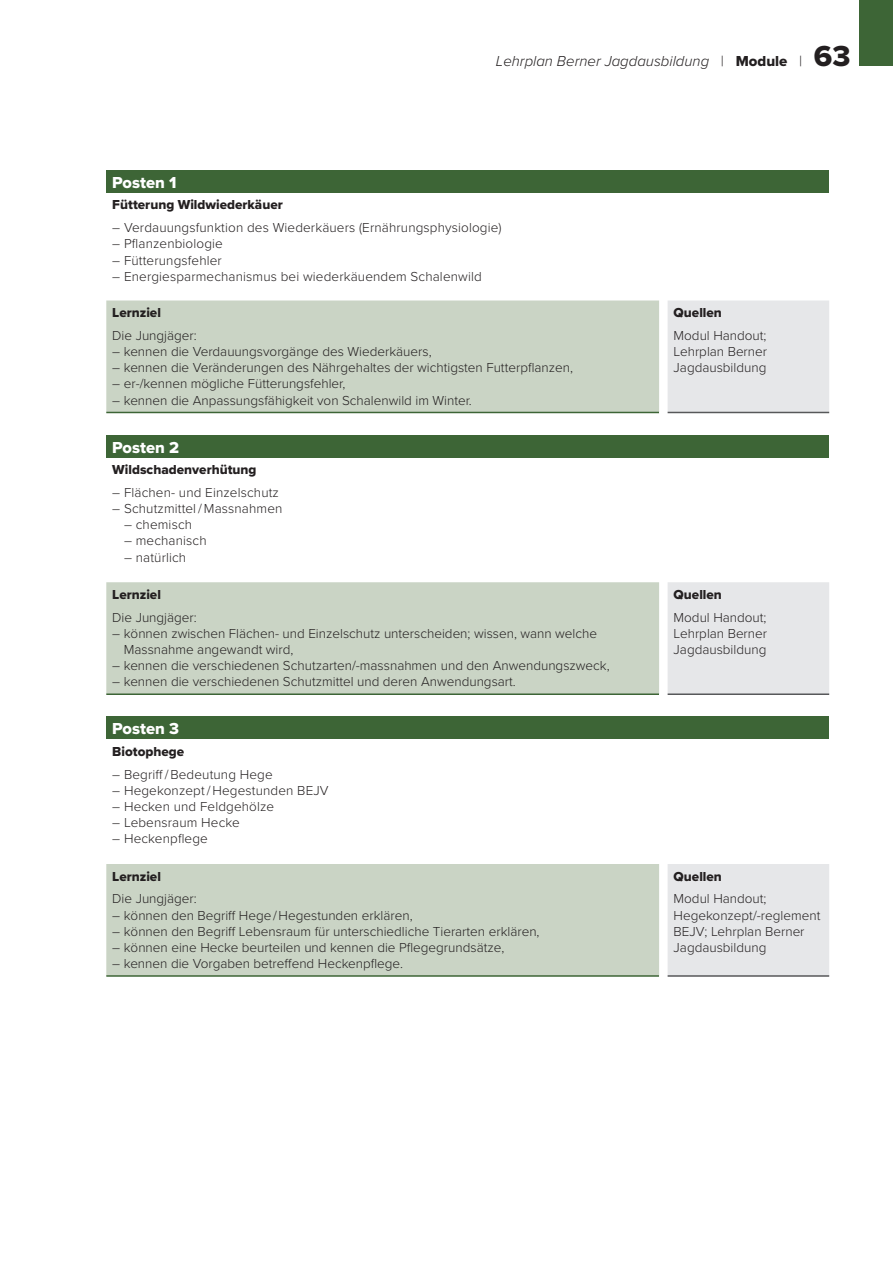
<style>
.page{position:relative;width:893px;height:1263px;background:#fff}
.page>*{position:absolute;margin:0;border:0;box-sizing:border-box;transform-origin:0 0}
.t1{font:16.5px "Proxima Nova Extrabld";color:#fff}
.t2{font:italic 300 15px "Proxima Nova";color:#231f20}
.t3{font:300 13.5px/16.2px "Proxima Nova";color:#231f20;text-align:justify}
.t4{font:13.5px "Proxima Nova Extrabld";color:#231f20}
.s1{font-style:normal}
.s2{font-family:"Proxima Nova Extrabld";font-weight:400;font-style:normal}
.s3{font-family:"Proxima Nova Extrabld";font-weight:400;font-style:normal;font-size:30px}
</style>
<div class="page">
<div style="left:859px;top:0;width:34px;height:66px;background:#3d6536"></div>
<div style="left:106px;top:170px;width:723px;height:23px;background:#3d6536"></div>
<div style="left:106px;top:300px;width:553px;height:112px;background:#cad4c5"></div>
<hr style="left:106px;top:412px;width:553px;height:1px;background:#3d6536">
<div style="left:667px;top:300px;width:162px;height:113px;background:#e6e7e9"></div>
<hr style="left:668px;top:412px;width:161px;height:1px;background:#57585a">
<div style="left:106px;top:435px;width:723px;height:22px;background:#3d6536"></div>
<div style="left:106px;top:582px;width:553px;height:111px;background:#cad4c5"></div>
<hr style="left:106px;top:693px;width:553px;height:2px;background:#3d6536">
<div style="left:659px;top:582px;width:170px;height:113px;background:#e6e7e9"></div>
<hr style="left:668px;top:693px;width:161px;height:2px;background:#57585a">
<div style="left:106px;top:717px;width:723px;height:22px;background:#3d6536"></div>
<div style="left:106px;top:864px;width:553px;height:111px;background:#cad4c5"></div>
<hr style="left:106px;top:975px;width:553px;height:2px;background:#3d6536">
<div style="left:667px;top:864px;width:162px;height:113px;background:#e6e7e9"></div>
<hr style="left:668px;top:975px;width:161px;height:2px;background:#57585a">
<p class="t2" style="left:496px;top:50px;width:356px">Lehrplan Berner Jagdausbildung <span class="s1">|</span> <span class="s2">Module</span> <span class="s1">|</span> <span class="s3">63</span></p>
<p class="t1" style="left:112px;top:170px;width:66px">Posten 1</p>
<p class="t4" style="left:112px;top:195px;width:172px">Fütterung Wildwiederkäuer</p>
<p class="t3" style="left:112px;top:219px;width:391px">– Verdauungsfunktion des Wiederkäuers (Ernährungsphysiologie)</p>
<p class="t3" style="left:112px;top:235px;width:112px">– Pflanzenbiologie</p>
<p class="t3" style="left:112px;top:251px;width:111px">– Fütterungsfehler</p>
<p class="t3" style="left:112px;top:267px;width:371px">– Energiesparmechanismus bei wiederkäuendem Schalenwild</p>
<p class="t4" style="left:112px;top:303px;width:50px">Lernziel</p>
<p class="t4" style="left:674px;top:303px;width:50px">Quellen</p>
<p class="t3" style="left:112px;top:326px;width:86px">Die Jungjäger:</p>
<p class="t3" style="left:112px;top:343px;width:321px">– kennen die Verdauungsvorgänge des Wiederkäuers,</p>
<p class="t3" style="left:112px;top:359px;width:462px">– kennen die Veränderungen des Nährgehaltes der wichtigsten Futterpflanzen,</p>
<p class="t3" style="left:112px;top:375px;width:235px">– er-/kennen mögliche Fütterungsfehler,</p>
<p class="t3" style="left:112px;top:391px;width:361px">– kennen die Anpassungsfähigkeit von Schalenwild im Winter.</p>
<p class="t3" style="left:674px;top:326px;width:95px">Modul Handout; Lehrplan Berner Jagdausbildung</p>
<p class="t1" style="left:112px;top:435px;width:68px">Posten 2</p>
<p class="t4" style="left:112px;top:460px;width:146px">Wildschadenverhütung</p>
<p class="t3" style="left:112px;top:483px;width:168px">– Flächen- und Einzelschutz</p>
<p class="t3" style="left:112px;top:500px;width:172px">– Schutzmittel / Massnahmen</p>
<p class="t3" style="left:124px;top:516px;width:70px">– chemisch</p>
<p class="t3" style="left:124px;top:532px;width:84px">– mechanisch</p>
<p class="t3" style="left:124px;top:548px;width:64px">– natürlich</p>
<p class="t4" style="left:112px;top:584px;width:50px">Lernziel</p>
<p class="t4" style="left:674px;top:584px;width:50px">Quellen</p>
<p class="t3" style="left:112px;top:608px;width:86px">Die Jungjäger:</p>
<p class="t3" style="left:124px;top:624px;width:475px;text-indent:-12px">– können zwischen Flächen- und Einzelschutz unterscheiden; wissen, wann welche<br>Massnahme angewandt wird,</p>
<p class="t3" style="left:112px;top:657px;width:499px">– kennen die verschiedenen Schutzarten/-massnahmen und den Anwendungszweck,</p>
<p class="t3" style="left:112px;top:673px;width:405px">– kennen die verschiedenen Schutzmittel und deren Anwendungsart.</p>
<p class="t3" style="left:674px;top:608px;width:95px">Modul Handout; Lehrplan Berner Jagdausbildung</p>
<p class="t1" style="left:112px;top:717px;width:68px">Posten 3</p>
<p class="t4" style="left:112px;top:741px;width:73px">Biotophege</p>
<p class="t3" style="left:112px;top:765px;width:162px">– Begriff / Bedeutung Hege</p>
<p class="t3" style="left:112px;top:781px;width:218px">– Hegekonzept / Hegestunden BEJV</p>
<p class="t3" style="left:112px;top:798px;width:163px">– Hecken und Feldgehölze</p>
<p class="t3" style="left:112px;top:814px;width:129px">– Lebensraum Hecke</p>
<p class="t3" style="left:112px;top:830px;width:97px">– Heckenpflege</p>
<p class="t4" style="left:112px;top:866px;width:50px">Lernziel</p>
<p class="t4" style="left:674px;top:866px;width:50px">Quellen</p>
<p class="t3" style="left:112px;top:890px;width:86px">Die Jungjäger:</p>
<p class="t3" style="left:112px;top:906px;width:302px">– können den Begriff Hege / Hegestunden erklären,</p>
<p class="t3" style="left:112px;top:922px;width:429px">– können den Begriff Lebensraum für unterschiedliche Tierarten erklären,</p>
<p class="t3" style="left:112px;top:939px;width:393px">– können eine Hecke beurteilen und kennen die Pflegegrundsätze,</p>
<p class="t3" style="left:112px;top:955px;width:292px">– kennen die Vorgaben betreffend Heckenpflege.</p>
<p class="t3" style="left:674px;top:890px;width:148px;text-align:left">Modul Handout;<br>Hegekonzept/-reglement<br>BEJV; Lehrplan Berner<br>Jagdausbildung</p>
</div>
